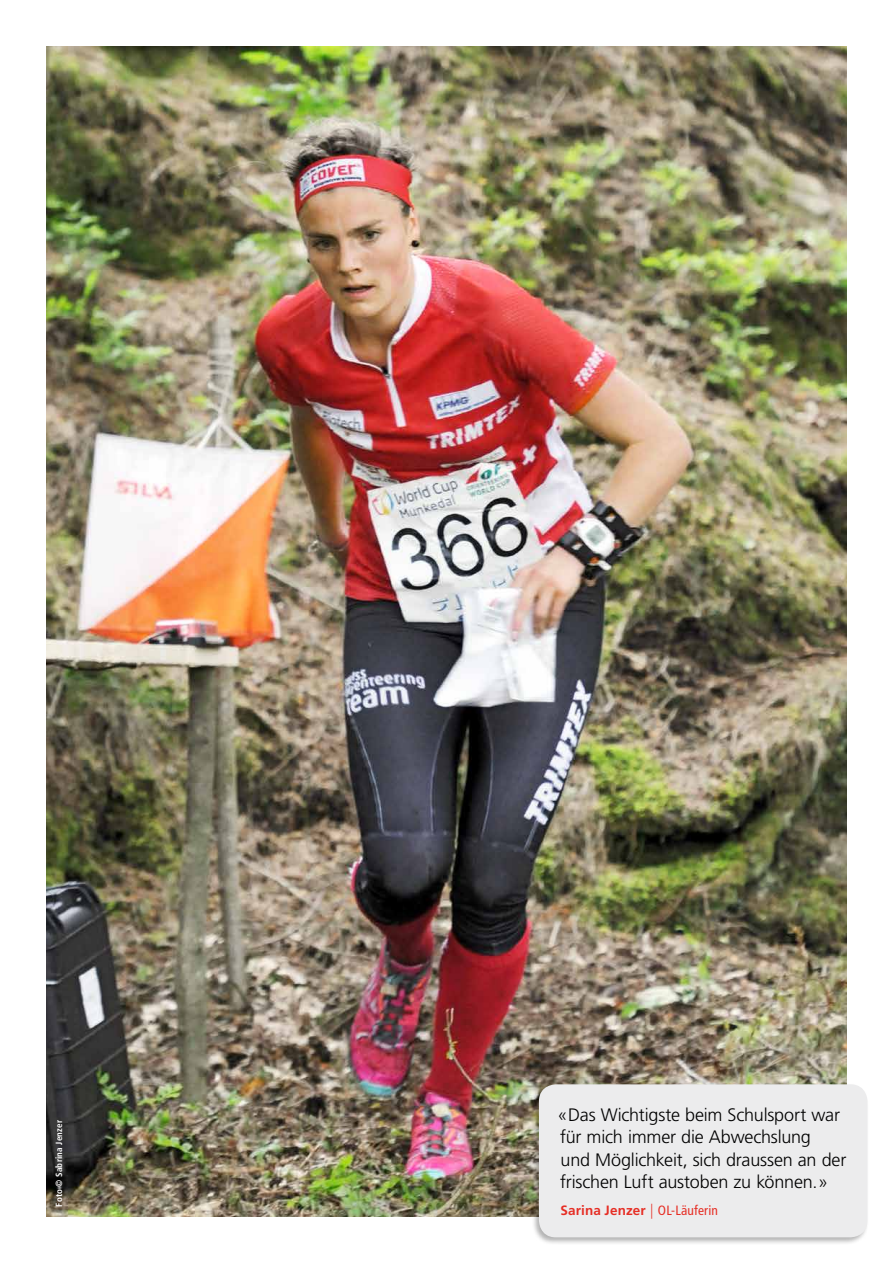
<style>
.page{position:relative;width:893px;height:1263px;background:#fff}
.page>*{position:absolute;margin:0;border:0;box-sizing:border-box;transform-origin:0 0}
.t1{font:300 18px/22.5px "Frutiger";letter-spacing:-.01em;color:#000}
.t2{font:700 13.5px "Frutiger";letter-spacing:.005em;color:#e62e25}
.t3{font:700 condensed 9px "Frutiger";letter-spacing:.025em;color:#fff}
.s1{font-weight:300;font-stretch:condensed;font-size:15px}
.s2{font-weight:400;font-stretch:condensed}
</style>
<div class="page">
<img style="left:47px;top:47px;width:799px;height:1169px">
<div style="left:531px;top:1083px;width:338px;height:162px;background:#000;opacity:.3"></div>
<div style="left:539px;top:1084px;width:328px;height:153px;background:#ececed;border-radius:17px"></div>
<p class="t3" style="left:54px;top:1206px;width:88px;rotate:-90deg">Foto © Sabrina Jenzer</p>
<p class="t1" style="left:557px;top:1103px;width:290px">«Das Wichtigste beim Schulsport war für mich immer die Abwechslung<br>und Möglichkeit, sich draussen an der frischen Luft austoben zu können.»</p>
<p class="t2" style="left:561px;top:1202px;width:159px">Sarina Jenzer <span class="s1">|</span> <span class="s2">OL-Läuferin</span></p>
</div>
